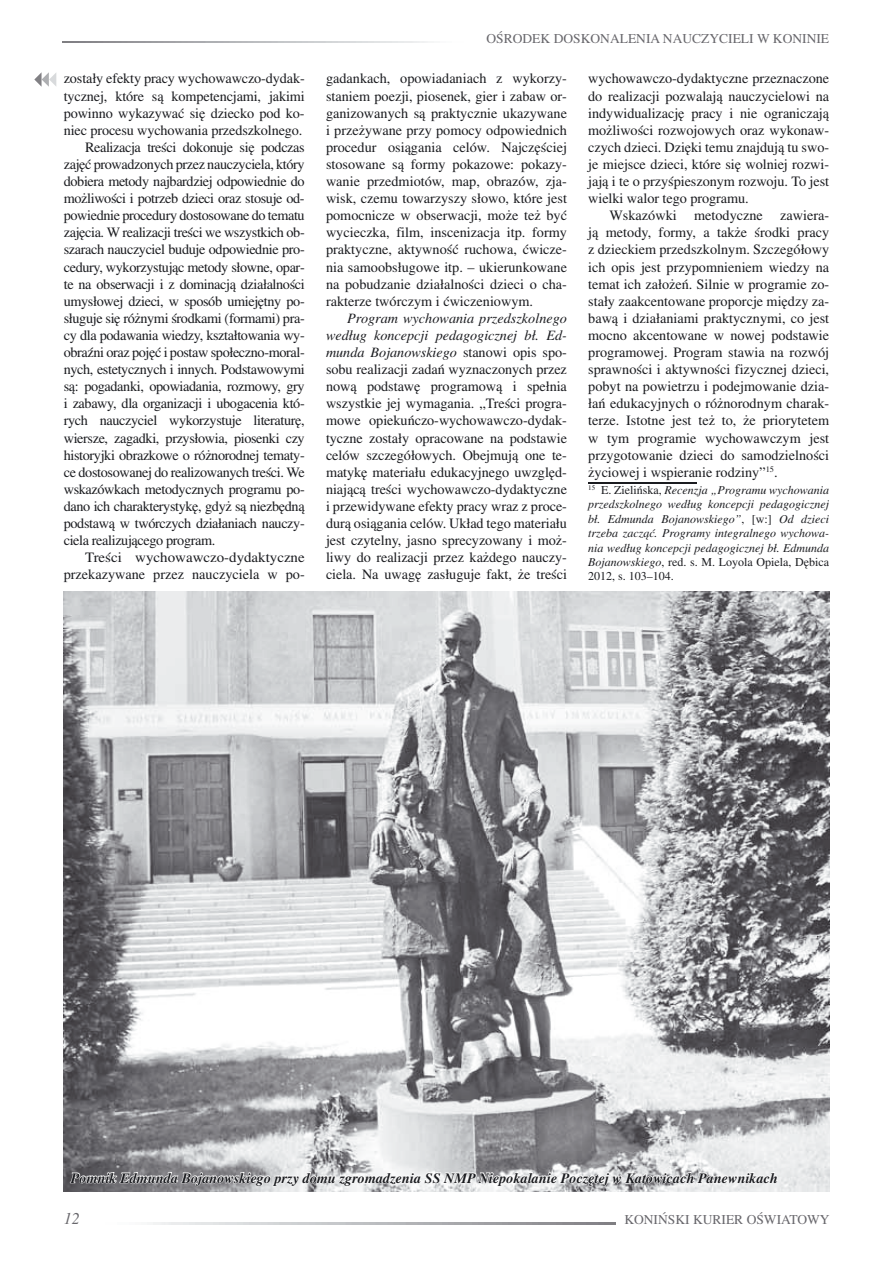
<style>
.page{position:relative;width:893px;height:1263px;background:#fff}
.page>*{position:absolute;margin:0;border:0;box-sizing:border-box;transform-origin:0 0}
.t1{font:italic 16.5px "Toronto";color:#68676c}
.t2{font:14.25px/17.1px "Toronto";letter-spacing:-.025em;color:#1b1c20;text-align:justify}
.t3{font:italic 700 14.25px "Toronto";color:#1b1c20}
.t4{font:14.25px "Toronto";color:#1b1c20}
.t5{font:14.25px "Toronto";color:#1b1c20;scale:1.05 1}
.t6{font:13.5px "Toronto";color:#68676c}
.t7{font:italic 12px/14.4px "Toronto";color:#1b1c20;text-align:justify}
.s1{font-style:italic}
.s2{font-style:normal}
</style>
<div class="page">
<hr style="left:588px;top:482px;width:108px;height:1px;background:#1b1c20">
<img style="left:64px;top:591px;width:765px;height:601px">
<svg style="left:34px;top:72px;width:22px;height:15px"></svg>
<svg style="left:69px;top:1146px;width:710px;height:46px"></svg>
<p class="t2" style="left:64px;top:70px;width:242px">zostały efekty pracy wychowawczo-dydak-</p>
<p class="t2" style="left:64px;top:87px;width:242px">tycznej, które są kompetencjami, jakimi</p>
<p class="t2" style="left:64px;top:104px;width:242px">powinno wykazywać się dziecko pod ko-</p>
<p class="t2" style="left:64px;top:121px;width:240px">niec procesu wychowania przedszkolnego.</p>
<p class="t2" style="left:85px;top:138px;width:221px">Realizacja treści dokonuje się podczas</p>
<p class="t2" style="left:64px;top:156px;width:242px">zajęć prowadzonych przez nauczyciela, który</p>
<p class="t2" style="left:64px;top:173px;width:242px">dobiera metody najbardziej odpowiednie do</p>
<p class="t2" style="left:64px;top:190px;width:242px">możliwości i potrzeb dzieci oraz stosuje od-</p>
<p class="t2" style="left:64px;top:207px;width:242px">powiednie procedury dostosowane do tematu</p>
<p class="t2" style="left:64px;top:224px;width:242px">zajęcia. W realizacji treści we wszystkich ob-</p>
<p class="t2" style="left:64px;top:241px;width:242px">szarach nauczyciel buduje odpowiednie pro-</p>
<p class="t2" style="left:64px;top:258px;width:242px">cedury, wykorzystując metody słowne, opar-</p>
<p class="t2" style="left:64px;top:275px;width:242px">te na obserwacji i z dominacją działalności</p>
<p class="t2" style="left:64px;top:292px;width:242px">umysłowej dzieci, w sposób umiejętny po-</p>
<p class="t2" style="left:64px;top:309px;width:242px">sługuje się różnymi środkami (formami) pra-</p>
<p class="t2" style="left:64px;top:327px;width:242px">cy dla podawania wiedzy, kształtowania wy-</p>
<p class="t2" style="left:64px;top:344px;width:242px">obraźni oraz pojęć i postaw społeczno-moral-</p>
<p class="t2" style="left:64px;top:361px;width:242px">nych, estetycznych i innych. Podstawowymi</p>
<p class="t2" style="left:64px;top:378px;width:242px">są: pogadanki, opowiadania, rozmowy, gry</p>
<p class="t2" style="left:64px;top:395px;width:242px">i zabawy, dla organizacji i ubogacenia któ-</p>
<p class="t2" style="left:64px;top:412px;width:242px">rych nauczyciel wykorzystuje literaturę,</p>
<p class="t2" style="left:64px;top:429px;width:242px">wiersze, zagadki, przysłowia, piosenki czy</p>
<p class="t2" style="left:64px;top:446px;width:242px">historyjki obrazkowe o różnorodnej tematy-</p>
<p class="t2" style="left:64px;top:463px;width:242px">ce dostosowanej do realizowanych treści. We</p>
<p class="t2" style="left:64px;top:480px;width:242px">wskazówkach metodycznych programu po-</p>
<p class="t2" style="left:64px;top:498px;width:242px">dano ich charakterystykę, gdyż są niezbędną</p>
<p class="t2" style="left:64px;top:515px;width:242px">podstawą w twórczych działaniach nauczy-</p>
<p class="t2" style="left:64px;top:532px;width:153px">ciela realizującego program.</p>
<p class="t5" style="left:85px;top:549px;width:211px">Treści wychowawczo-dydaktyczne</p>
<p class="t4" style="left:64px;top:567px;width:242px">przekazywane przez nauczyciela w po-</p>
<p class="t6" style="left:486px;top:31px;width:344px">OŚRODEK DOSKONALENIA NAUCZYCIELI W KONINIE</p>
<p class="t2" style="left:326px;top:70px;width:243px">gadankach, opowiadaniach z wykorzy&shy;staniem poezji, piosenek, gier i zabaw or&shy;ganizowanych są praktycznie ukazywane i przeżywane przy pomocy odpowiednich procedur osiągania celów. Najczęściej stosowane są formy pokazowe: pokazy&shy;wanie przedmiotów, map, obrazów, zja&shy;wisk, czemu towarzyszy słowo, które jest pomocnicze w obserwacji, może też być wycieczka, film, inscenizacja itp. formy praktyczne, aktywność ruchowa, ćwicze&shy;nia samoobsługowe itp. – ukierunkowane na pobudzanie działalności dzieci o cha&shy;rakterze twórczym i ćwiczeniowym.</p>
<p class="t2" style="left:326px;top:309px;width:242px;text-indent:21px"><span class="s1">Program wychowania przedszkolnego według koncepcji pedagogicznej bł. Ed&shy;munda Bojanowskiego</span> stanowi opis spo&shy;sobu realizacji zadań wyznaczonych przez nową podstawę programową i spełnia wszystkie jej wymagania. „Treści progra&shy;mowe opiekuńczo-wychowawczo-dydak&shy;tyczne zostały opracowane na podstawie celów szczegółowych. Obejmują one te&shy;matykę materiału edukacyjnego uwzględ&shy;niającą treści wychowawczo-dydaktyczne i przewidywane efekty pracy wraz z proce&shy;durą osiągania celów. Układ tego materiału jest czytelny, jasno sprecyzowany i moż&shy;liwy do realizacji przez każdego nauczy&shy;ciela. Na uwagę zasługuje fakt, że treści</p>
<p class="t2" style="left:588px;top:70px;width:242px">wychowawczo-dydaktyczne przeznaczone do realizacji pozwalają nauczycielowi na indywidualizację pracy i nie ograniczają możliwości rozwojowych oraz wykonaw&shy;czych dzieci. Dzięki temu znajdują tu swo&shy;je miejsce dzieci, które się wolniej rozwi&shy;jają i te o przyśpieszonym rozwoju. To jest wielki walor tego programu.</p>
<p class="t2" style="left:588px;top:207px;width:243px;text-indent:21px">Wskazówki metodyczne zawiera&shy;ją metody, formy, a także środki pracy z dzieckiem przedszkolnym. Szczegółowy ich opis jest przypomnieniem wiedzy na temat ich założeń. Silnie w programie zo&shy;stały zaakcentowane proporcje między za&shy;bawą i działaniami praktycznymi, co jest mocno akcentowane w nowej podstawie programowej. Program stawia na rozwój sprawności i aktywności fizycznej dzieci, pobyt na powietrzu i podejmowanie dzia&shy;łań edukacyjnych o różnorodnym charak&shy;terze. Istotne jest też to, że priorytetem w tym programie wychowawczym jest przygotowanie dzieci do samodzielności życiowej i wspieranie rodziny”<sup>15</sup>.</p>
<p class="t7" style="left:588px;top:483px;width:242px"><sup>15</sup> <span class="s2">E. Zielińska,</span> Recenzja „Programu wychowania przedszkolnego według koncepcji pedagogicznej bł. Edmunda Bojanowskiego”<span class="s2">, [w:]</span> Od dzieci trzeba zacząć. Programy integralnego wychowa&shy;nia według koncepcji pedagogicznej bł. Edmunda Bojanowskiego<span class="s2">, red. s. M. Loyola Opiela, Dębica 2012, s. 103–104.</span></p>
<p class="t3" style="left:71px;top:1170px;width:709px">Pomnik Edmunda Bojanowskiego przy domu zgromadzenia SS NMP Niepokalanie Poczętej w Katowicach Panewnikach</p>
<p class="t1" style="left:64px;top:1209px;width:18px">12</p>
<p class="t6" style="left:624px;top:1212px;width:207px">KONIŃSKI KURIER OŚWIATOWY</p>
</div>
